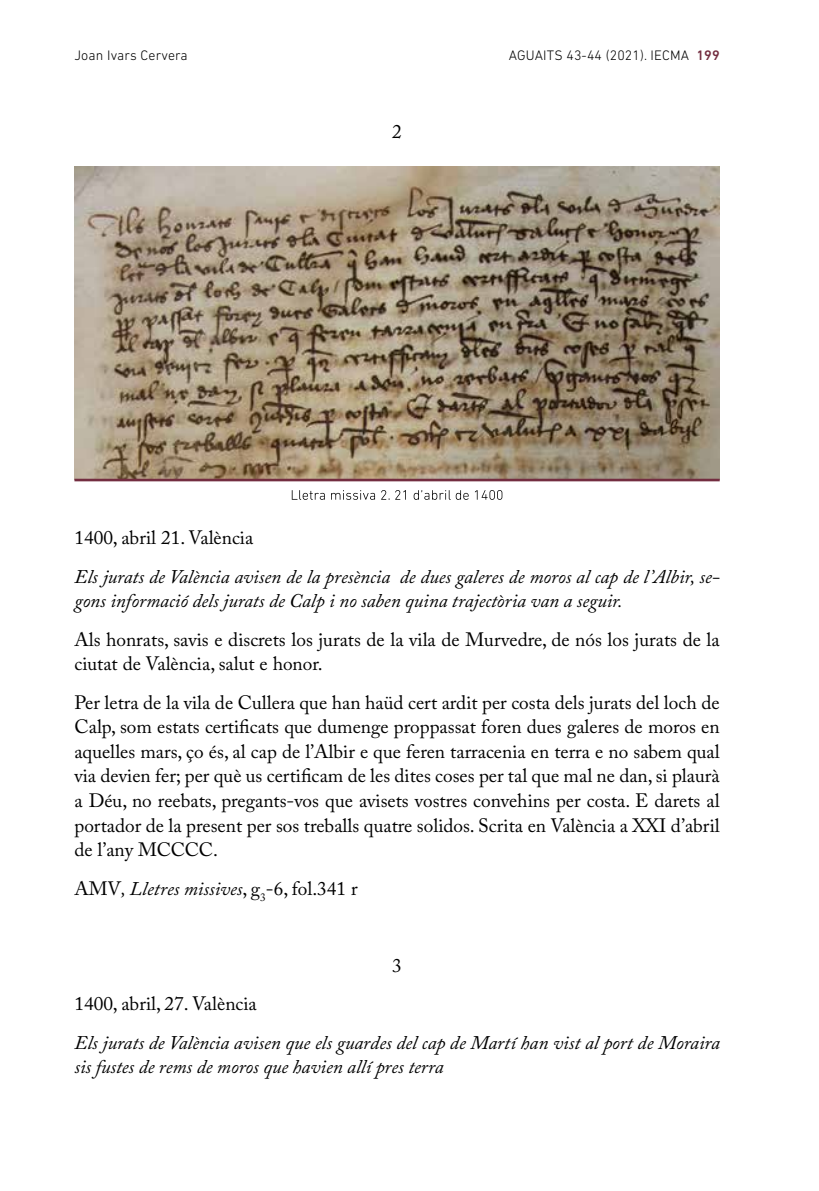
<style>
.page{position:relative;width:819px;height:1191px;background:#fff}
.page>*{position:absolute;margin:0;border:0;box-sizing:border-box;transform-origin:0 0}
.t1{font:19.25px/24.5px "Adobe Caslon Pro";color:#000}
.t2{font:italic 19.25px/24.5px "Adobe Caslon Pro";color:#000}
.t3{font:300 14px "DIN Next LT Pro";letter-spacing:.01em;color:#000}
.s1{font-weight:500;color:#732d40}
.s2{font-style:italic}
</style>
<div class="page">
<img style="left:75px;top:166px;width:644px;height:313px">
<hr style="left:74px;top:479px;width:645px;height:2px;background:#732d40">
<svg style="left:292px;top:490px;width:210px;height:10px"></svg>
<p class="t3" style="left:74px;top:47px;width:115px">Joan Ivars Cervera</p>
<p class="t3" style="left:509px;top:47px;width:212px">AGUAITS 43-44 (2021). IECMA <span class="s1">199</span></p>
<p class="t1" style="left:392px;top:119px;width:11px">2</p>
<p class="t1" style="left:74px;top:525px;width:180px">1400, abril 21. València</p>
<p class="t2" style="left:74px;top:564px;width:646px">Els jurats de València avisen de la presència de dues galeres de moros al cap de l’Albir, se&shy;gons informació dels jurats de Calp i no saben quina trajectòria van a seguir.</p>
<p class="t1" style="left:74px;top:627px;width:646px">Als honrats, savis e discrets los jurats de la vila de Murvedre, de nós los jurats de la ciutat de València, salut e honor.</p>
<p class="t1" style="left:74px;top:690px;width:646px;text-align:justify">Per letra de la vila de Cullera que han haüd cert ardit per costa dels jurats del loch de Calp, som estats certificats que dumenge proppassat foren dues galeres de moros en aquelles mars, ço és, al cap de l’Albir e que feren tarracenia en terra e no sabem qual via devien fer; per què us certificam de les dites coses per tal que mal ne dan, si plaurà a Déu, no reebats, pregants-vos que avisets vostres convehins per costa. E darets al portador de la present per sos treballs quatre solidos. Scrita en València a XXI d’abril de l’any MCCCC.</p>
<p class="t1" style="left:74px;top:875px;width:284px">AMV<span class="s2">, Lletres missives</span>, g<sub>3</sub>-6, fol.341 r</p>
<p class="t1" style="left:392px;top:952px;width:11px">3</p>
<p class="t1" style="left:74px;top:991px;width:184px">1400, abril, 27. València</p>
<p class="t2" style="left:74px;top:1029px;width:646px">Els jurats de València avisen que els guardes del cap de Martí han vist al port de Moraira sis fustes de rems de moros que havien allí pres terra</p>
</div>
